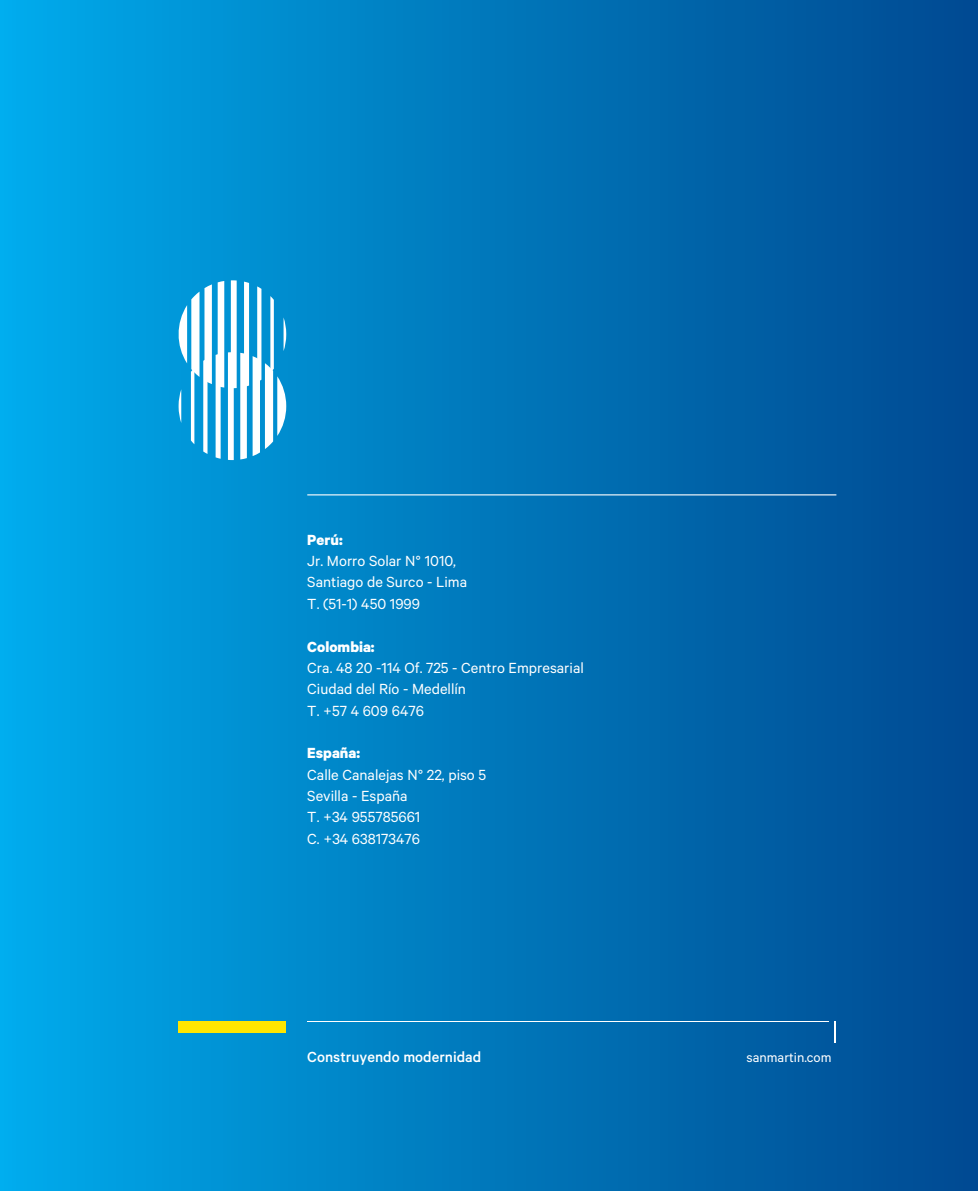
<style>
.page{position:relative;width:978px;height:1191px;background:#fff}
.page>*{position:absolute;margin:0;border:0;box-sizing:border-box;transform-origin:0 0}
.t1{font:16.5px/21.3px "Calibre";color:#fff}
.t2{font:500 16.5px "Calibre";color:#fff}
.t3{font:700 16.5px "Calibre";color:#fff}
.t4{font:15px "Calibre";color:#fff}
</style>
<div class="page">
<div style="left:0;top:0;width:978px;height:1191px;background:linear-gradient(to right,#00aaea,#00488f)"></div>
<svg style="left:176px;top:280px;width:110px;height:180px"></svg>
<hr style="left:307px;top:494px;width:529px;height:1px;background:#fff">
<div style="left:179px;top:1021px;width:107px;height:11px;background:#ffe600"></div>
<hr style="left:307px;top:1021px;width:522px;height:1px;background:#fff">
<hr style="left:834px;top:1022px;width:2px;height:21px;background:#fff">
<p class="t3" style="left:307px;top:529px;width:37px">Perú:</p>
<p class="t1" style="left:307px;top:549px;width:161px">Jr. Morro Solar N° 1010,<br>Santiago de Surco - Lima<br>T. (51-1) 450 1999</p>
<p class="t3" style="left:307px;top:636px;width:69px">Colombia:</p>
<p class="t1" style="left:307px;top:656px;width:278px">Cra. 48 20 -114 Of. 725 - Centro Empresarial<br>Ciudad del Río - Medellín<br>T. +57 4 609 6476</p>
<p class="t3" style="left:307px;top:743px;width:54px">España:</p>
<p class="t1" style="left:307px;top:763px;width:180px">Calle Canalejas N° 22, piso 5<br>Sevilla - España<br>T. +34 955785661<br>C. +34 638173476</p>
<p class="t2" style="left:307px;top:1046px;width:176px">Construyendo modernidad</p>
<p class="t4" style="left:747px;top:1048px;width:87px">sanmartin.com</p>
</div>
